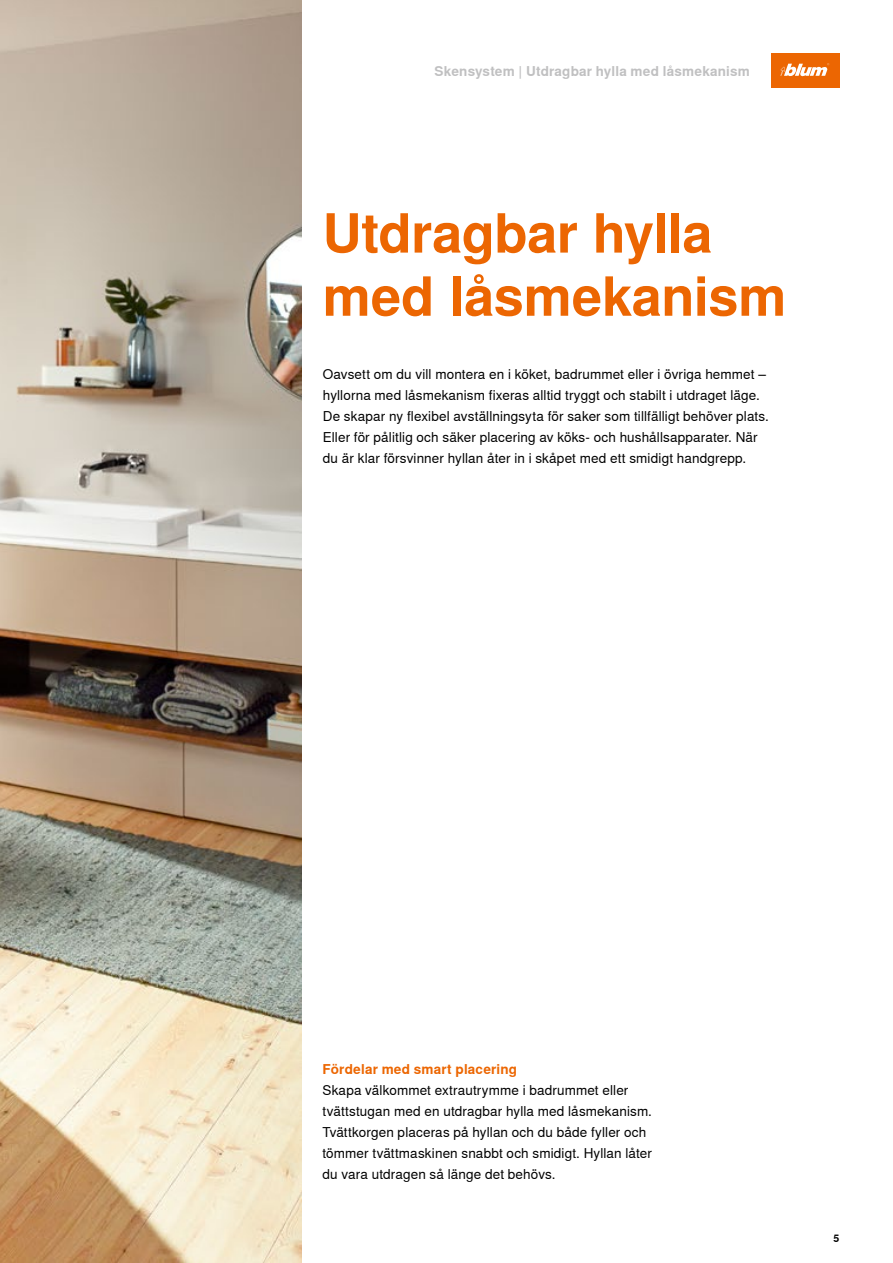
<style>
.page{position:relative;width:893px;height:1263px;background:#fff}
.page>*{position:absolute;margin:0;border:0;box-sizing:border-box;transform-origin:0 0}
._36_Head_A4_White_Bold{font:700 54px/63.2px "Nimbus Sans Global";letter-spacing:-.005em;color:#ec6602}
._09_Copy_White_Regular{font:13.5px/21px "Nimbus Sans Global";letter-spacing:.01em;color:#000}
._09_Copy_Black_Regular{font:13.5px/21px "Nimbus Sans Global";letter-spacing:.01em;color:#000}
._09_Category_33K_Bold{font:700 13.5px "Nimbus Sans Global";letter-spacing:.01em;color:#c0c0c1}
._09_Copy_Orange_Bold{font:700 13.5px "Nimbus Sans Global";letter-spacing:.015em;color:#ec6602}
.t1{font:700 10.5px "Nimbus Sans Global";color:#000}
</style>
<div class="page">
<img style="left:0;top:0;width:301px;height:1263px">
<div style="left:771px;top:54px;width:68px;height:34px;background:#ec6602"></div>
<svg style="left:780px;top:63px;width:49px;height:13px"></svg>
<p class="_09_Category_33K_Bold" style="left:435px;top:63px;width:317px">Skensystem | Utdragbar hylla med låsmekanism</p>
<p class="_36_Head_A4_White_Bold" style="left:323px;top:202px;width:465px">Utdragbar hylla med låsmekanism</p>
<p class="_09_Copy_White_Regular" style="left:323px;top:364px;width:448px">Oavsett om du vill montera en i köket, badrummet eller i övriga hemmet – hyllorna med låsmekanism fixeras alltid tryggt och stabilt i utdraget läge.<br>De skapar ny flexibel avställningsyta för saker som tillfälligt behöver plats.<br>Eller för pålitlig och säker placering av köks- och hushållsapparater. När du är klar försvinner hyllan åter in i skåpet med ett smidigt handgrepp.</p>
<p class="_09_Copy_Orange_Bold" style="left:323px;top:1061px;width:196px">Fördelar med smart placering</p>
<p class="_09_Copy_Black_Regular" style="left:323px;top:1079px;width:331px">Skapa välkommet extrautrymme i badrummet eller tvättstugan med en utdragbar hylla med låsmekanism.<br>Tvättkorgen placeras på hyllan och du både fyller och tömmer tvättmaskinen snabbt och smidigt. Hyllan låter du vara utdragen så länge det behövs.</p>
<p class="t1" style="left:833px;top:1232px;width:7px">5</p>
</div>
